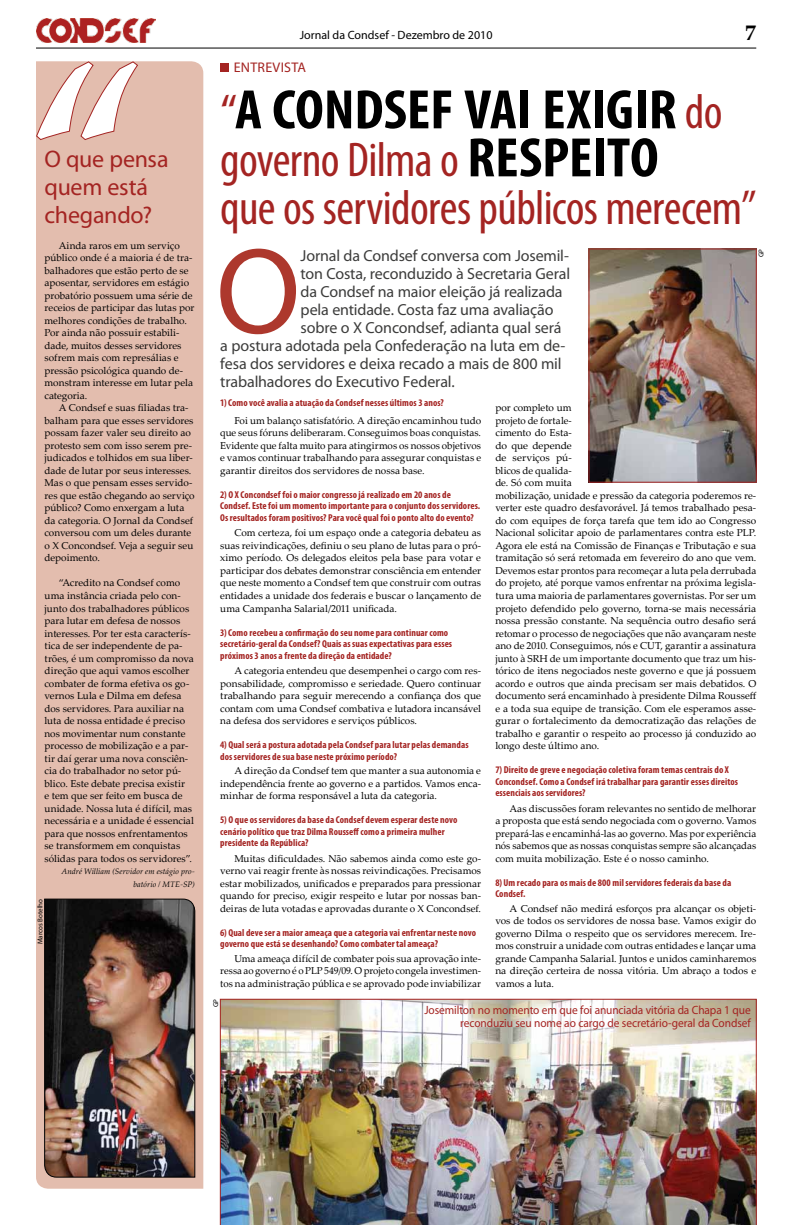
<style>
.page{position:relative;width:794px;height:1225px;background:#fff}
.page>*{position:absolute;margin:0;border:0;box-sizing:border-box;transform-origin:0 0}
.t1{font:122.8px "Myriad Pro";color:#ad382d}
.t2{font:700 condensed 56px "Myriad Pro";color:#000;scale:1.06 1}
.t3{font:condensed 49px "Myriad Pro";letter-spacing:-.015em;color:#a42422}
.t4{font:24px/28px "Myriad Pro";letter-spacing:-.01em;color:#a42422}
.t5{font:700 22px "Palatino Linotype";color:#000}
.t6{font:16px "Myriad Pro";letter-spacing:-.01em;color:#3c3c3b}
.t7{font:14px "Myriad Pro";letter-spacing:.02em;color:#a42422}
.t8{font:12px/13px "Myriad Pro";letter-spacing:-.005em;color:#a42422;text-align:right;scale:.95 1}
.t9{font:12px "Myriad Pro";color:#000}
.t10{font:10px/12.5px "Palatino Linotype";color:#000;text-align:justify}
.t11{font:700 condensed 10px/11.5px "Myriad Pro";letter-spacing:.01em;color:#a42422}
.t12{font:italic 8px/12.5px "Palatino Linotype";letter-spacing:.01em;color:#000;text-align:right}
.t13{font:7px "Myriad Pro";color:#000}
.s1{font-weight:400;font-stretch:normal;font-size:48px;color:#a42422}
.s2{font-weight:400;font-size:49px;color:#a42422}
.s3{font-weight:700;font-size:56px;color:#000}
</style>
<div class="page">
<hr style="left:36px;top:48px;width:720px;height:1px;background:#000">
<img style="left:36px;top:18px;width:119px;height:24px">
<div style="left:36px;top:61px;width:167px;height:1127px;background:#e3bdae"></div>
<svg style="left:36px;top:61px;width:103px;height:80px"></svg>
<img style="left:44px;top:899px;width:151px;height:278px">
<img style="left:591px;top:251px;width:163px;height:229px">
<div style="left:589px;top:249px;width:167px;height:233px;border:1px solid #a42422"></div>
<img style="left:220px;top:999px;width:536px;height:226px">
<div style="left:220px;top:63px;width:9px;height:9px;background:#a42422"></div>
<h3 class="t4" style="left:45px;top:144px;width:126px">O que pensa quem está chegando?</h3>
<p class="t10" style="left:45px;top:239px;width:151px;text-align:left;text-indent:14px">Ainda raros em um serviço público onde é a maioria é de tra&shy;balhadores que estão perto de se aposentar, servidores em estágio probatório possuem uma série de receios de participar das lutas por melhores condições de trabalho.<br>Por ainda não possuir estabili&shy;dade, muitos desses servidores sofrem mais com represálias e pressão psicológica quando de&shy;monstram interesse em lutar pela categoria.</p>
<p class="t10" style="left:44px;top:401px;width:152px;text-align:left;text-indent:14px">A Condsef e suas filiadas tra&shy;balham para que esses servidores possam fazer valer seu direito ao protesto sem com isso serem pre&shy;judicados e tolhidos em sua liber&shy;dade de lutar por seus interesses.<br>Mas o que pensam esses servido&shy;res que estão chegando ao serviço público? Como enxergam a luta da categoria. O Jornal da Condsef conversou com um deles durante o X Concondsef. Veja a seguir seu depoimento.</p>
<p class="t10" style="left:44px;top:576px;width:151px;text-align:left;text-indent:14px">“Acredito na Condsef como uma instância criada pelo con&shy;junto dos trabalhadores públicos para lutar em defesa de nossos interesses. Por ter esta caracterís&shy;tica de ser independente de pa&shy;trões, é um compromisso da nova direção que aqui vamos escolher combater de forma efetiva os go&shy;vernos Lula e Dilma em defesa dos servidores. Para auxiliar na luta de nossa entidade é preciso nos movimentar num constante processo de mobilização e a par&shy;tir daí gerar uma nova consciên&shy;cia do trabalhador no setor pú&shy;blico. Este debate precisa existir<br>e tem que ser feito em busca de unidade. Nossa luta é difícil, mas necessária e a unidade é essencial para que nossos enfrentamentos se transformem em conquistas sólidas para todos os servidores”.</p>
<p class="t12" style="left:62px;top:864px;width:135px">André William (Servidor em estágio pro&shy;batório / MTE-SP)</p>
<p class="t13" style="left:36px;top:944px;width:47px;rotate:-90deg">Marcos Botelho</p>
<p class="t9" style="left:300px;top:28px;width:194px">Jornal da Condsef - Dezembro de 2010</p>
<h3 class="t5" style="left:745px;top:17px;width:12px">7</h3>
<h3 class="t7" style="left:234px;top:58px;width:74px">Entrevista</h3>
<h2 class="t2" style="left:220px;top:75px;width:96px"><span class="s1">“</span>A Condsef</h2>
<h2 class="t2" style="left:464px;top:75px;width:245px">vai exigir <span class="s2">do</span></h2>
<h3 class="t3" style="left:220px;top:130px;width:270px">governo Dilma o <span class="s3">respei</span></h3>
<h2 class="t2" style="left:607px;top:123px;width:48px">to</h2>
<h3 class="t3" style="left:220px;top:178px;width:537px">que os servidores públicos merecem”</h3>
<h1 class="t1" style="left:216px;top:216px;width:77px">O</h1>
<h3 class="t6" style="left:300px;top:246px;width:270px">Jornal da Condsef conversa com Josemil-</h3>
<p class="t13" style="left:757px;top:257px;width:10px;rotate:-90deg">GP</p>
<h3 class="t6" style="left:300px;top:264px;width:271px">ton Costa, reconduzido à Secretaria Geral</h3>
<h3 class="t6" style="left:300px;top:282px;width:264px">da Condsef na maior eleição já realizada</h3>
<h3 class="t6" style="left:300px;top:300px;width:254px">pela entidade. Costa faz uma avaliação</h3>
<h3 class="t6" style="left:300px;top:318px;width:262px">sobre o X Concondsef, adianta qual será</h3>
<h3 class="t6" style="left:220px;top:336px;width:347px">a postura adotada pela Confederação na luta em de-</h3>
<h3 class="t6" style="left:220px;top:354px;width:343px">fesa dos servidores e deixa recado a mais de 800 mil</h3>
<h3 class="t6" style="left:220px;top:372px;width:236px">trabalhadores do Executivo Federal.</h3>
<p class="t11" style="left:220px;top:397px;width:225px">1) Como você avalia a atuação da Condsef nesses últimos 3 anos?</p>
<p class="t10" style="left:220px;top:414px;width:262px;text-indent:14px">Foi um balanço satisfatório. A direção encaminhou tudo que seus fóruns deliberaram. Conseguimos boas conquistas.<br>Evidente que falta muito para atingirmos os nossos objetivos e vamos continuar trabalhando para assegurar conquistas e garantir direitos dos servidores de nossa base.</p>
<p class="t11" style="left:220px;top:488px;width:261px">2) O X Concondsef foi o maior congresso já realizado em 20 anos de<br>Condsef. Este foi um momento importante para o conjunto dos servidores.<br>Os resultados foram positivos? Para você qual foi o ponto alto do evento?</p>
<p class="t10" style="left:220px;top:526px;width:262px;text-indent:14px">Com certeza, foi um espaço onde a categoria debateu as suas reivindicações, definiu o seu plano de lutas para o pró&shy;ximo período. Os delegados eleitos pela base para votar e participar dos debates demonstrar consciência em entender que neste momento a Condsef tem que construir com outras entidades a unidade dos federais e buscar o lançamento de uma Campanha Salarial/2011 unificada.</p>
<p class="t11" style="left:220px;top:626px;width:233px">3) Como recebeu a confirmação do seu nome para continuar como secretário-geral da Condsef? Quais as suas expectativas para esses próximos 3 anos a frente da direção da entidade?</p>
<p class="t10" style="left:220px;top:664px;width:262px;text-indent:14px">A categoria entendeu que desempenhei o cargo com res&shy;ponsabilidade, compromisso e seriedade. Quero continuar trabalhando para seguir merecendo a confiança dos que contam com uma Condsef combativa e lutadora incansável na defesa dos servidores e serviços públicos.</p>
<p class="t11" style="left:220px;top:738px;width:250px">4) Qual será a postura adotada pela Condsef para lutar pelas demandas dos servidores de sua base neste próximo período?</p>
<p class="t10" style="left:220px;top:764px;width:262px;text-indent:14px">A direção da Condsef tem que manter a sua autonomia e independência frente ao governo e a partidos. Vamos enca&shy;minhar de forma responsável a luta da categoria.</p>
<p class="t11" style="left:220px;top:813px;width:239px">5) O que os servidores da base da Condsef devem esperar deste novo cenário político que traz Dilma Rousseff como a primeira mulher presidente da República?</p>
<p class="t10" style="left:220px;top:851px;width:262px;text-indent:14px">Muitas dificuldades. Não sabemos ainda como este go&shy;verno vai reagir frente às nossas reivindicações. Precisamos estar mobilizados, unificados e preparados para pressionar quando for preciso, exigir respeito e lutar por nossas ban&shy;deiras de luta votadas e aprovadas durante o X Concondsef.</p>
<p class="t11" style="left:220px;top:926px;width:257px">6) Qual deve ser a maior ameaça que a categoria vai enfrentar neste novo governo que está se desenhando? Como combater tal ameaça?</p>
<p class="t10" style="left:220px;top:951px;width:262px;text-indent:14px">Uma ameaça difícil de combater pois sua aprovação inte&shy;ressa ao governo é o PLP 549/09. O projeto congela investimen&shy;tos na administração pública e se aprovado pode inviabilizar</p>
<p class="t10" style="left:495px;top:401px;width:262px;text-align:left">por completo um<br>projeto de fortale-<br>cimento do Esta-<br>do que depende<br>de serviços pú-<br>blicos de qualida-<br>de. Só com muita<br>mobilização, unidade e pressão da categoria poderemos re&shy;verter este quadro desfavorável. Já temos trabalhado pesa&shy;do com equipes de força tarefa que tem ido ao Congresso Nacional solicitar apoio de parlamentares contra este PLP.<br>Agora ele está na Comissão de Finanças e Tributação e sua tramitação só será retomada em fevereiro do ano que vem.<br>Devemos estar prontos para recomeçar a luta pela derrubada do projeto, até porque vamos enfrentar na próxima legisla&shy;tura uma maioria de parlamentares governistas. Por ser um projeto defendido pelo governo, torna-se mais necessária nossa pressão constante. Na sequência outro desafio será retomar o processo de negociações que não avançaram neste ano de 2010. Conseguimos, nós e CUT, garantir a assinatura junto à SRH de um importante documento que traz um his&shy;tórico de itens negociados neste governo e que já possuem acordo e outros que ainda precisam ser mais debatidos. O documento será encaminhado à presidente Dilma Rousseff e a toda sua equipe de transição. Com ele esperamos asse&shy;gurar o fortalecimento da democratização das relações de trabalho e garantir o respeito ao processo já conduzido ao longo deste último ano.</p>
<p class="t11" style="left:495px;top:763px;width:244px">7) Direito de greve e negociação coletiva foram temas centrais do X<br>Concondsef. Como a Condsef irá trabalhar para garantir esses direitos essenciais aos servidores?</p>
<p class="t10" style="left:495px;top:801px;width:262px;text-indent:14px">Aas discussões foram relevantes no sentido de melhorar a proposta que está sendo negociada com o governo. Vamos prepará-las e encaminhá-las ao governo. Mas por experiência nós sabemos que as nossas conquistas sempre são alcançadas com muita mobilização. Este é o nosso caminho.</p>
<p class="t11" style="left:495px;top:876px;width:237px">8) Um recado para os mais de 800 mil servidores federais da base da<br>Condsef.</p>
<p class="t10" style="left:495px;top:901px;width:262px;text-indent:14px">A Condsef não medirá esforços pra alcançar os objeti&shy;vos de todos os servidores de nossa base. Vamos exigir do governo Dilma o respeito que os servidores merecem. Ire&shy;mos construir a unidade com outras entidades e lançar uma grande Campanha Salarial. Juntos e unidos caminharemos na direção certeira de nossa vitória. Um abraço a todos e vamos a luta.</p>
<p class="t8" style="left:424px;top:1003px;width:345px">Josemilton no momento em que foi anunciada vitória da Chapa 1 que reconduziu seu nome ao cargo de secretário-geral da Condsef</p>
<p class="t13" style="left:211px;top:1007px;width:10px;rotate:-90deg">GP</p>
</div>
